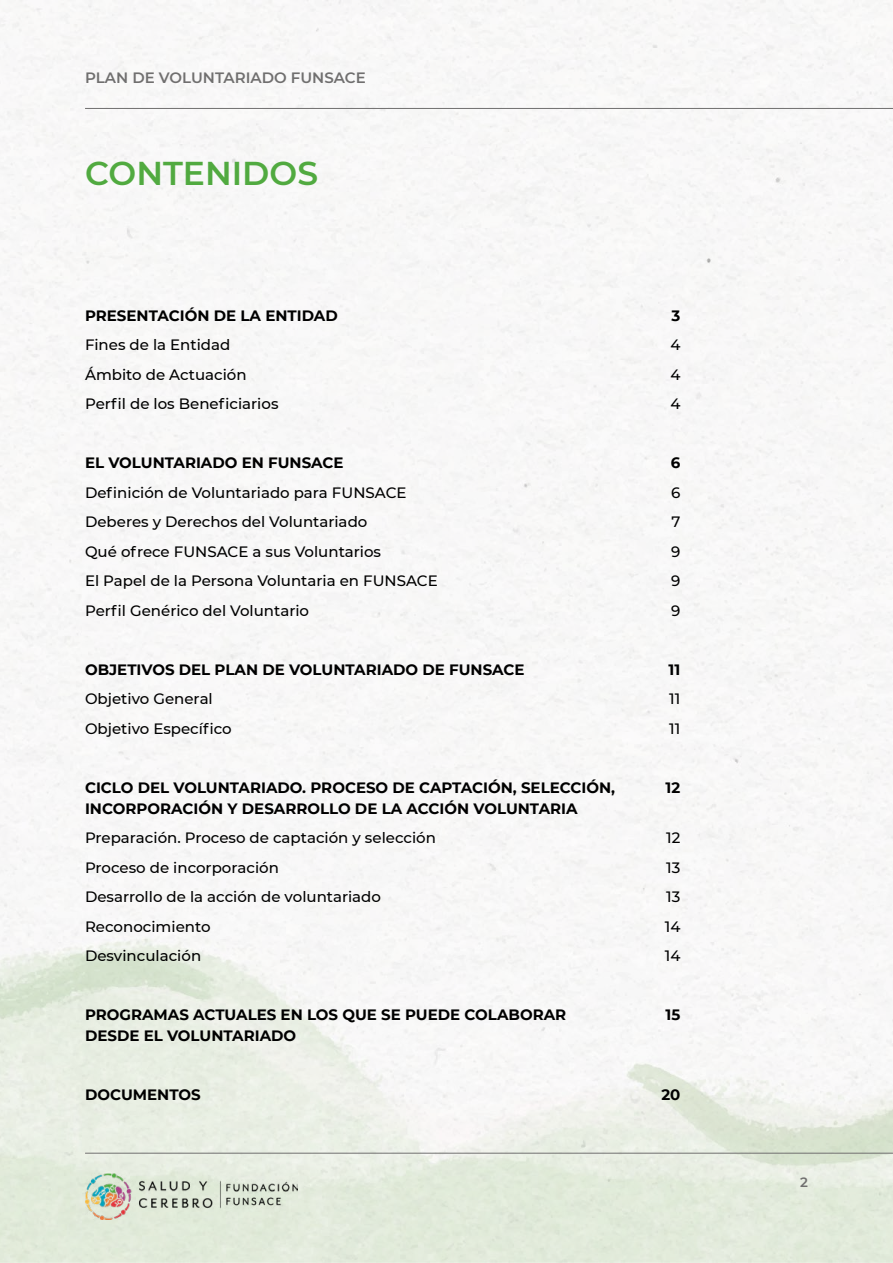
<style>
.page{position:relative;width:893px;height:1263px;background:#fff}
.page>*{position:absolute;margin:0;border:0;box-sizing:border-box;transform-origin:0 0}
.t1{font:600 33px "Montserrat";color:#51aa40}
.t2{font:500 15px "Montserrat";color:#000}
.t3{font:700 15px "Montserrat";color:#000}
.t4{font:600 15px "Montserrat";color:#706f6f}
.t5{font:600 13.5px "Montserrat";color:#706f6f}
</style>
<div class="page">
<img style="left:0;top:0;width:893px;height:1263px">
<hr style="left:85px;top:108px;width:808px;height:1px;background:#706f6f">
<img style="left:85px;top:1174px;width:213px;height:45px">
<hr style="left:85px;top:1153px;width:808px;height:1px;background:#706f6f">
<p class="t4" style="left:85px;top:67px;width:282px">PLAN DE VOLUNTARIADO FUNSACE</p>
<h1 class="t1" style="left:85px;top:150px;width:235px">CONTENIDOS</h1>
<p class="t3" style="left:85px;top:305px;width:254px">PRESENTACIÓN DE LA ENTIDAD</p>
<p class="t3" style="left:671px;top:305px;width:10px">3</p>
<p class="t2" style="left:85px;top:334px;width:147px">Fines de la Entidad</p>
<p class="t2" style="left:670px;top:334px;width:12px">4</p>
<p class="t2" style="left:85px;top:364px;width:163px">Ámbito de Actuación</p>
<p class="t2" style="left:670px;top:364px;width:12px">4</p>
<p class="t2" style="left:85px;top:393px;width:195px">Perfil de los Beneficiarios</p>
<p class="t2" style="left:670px;top:393px;width:12px">4</p>
<p class="t3" style="left:85px;top:452px;width:260px">EL VOLUNTARIADO EN FUNSACE</p>
<p class="t3" style="left:671px;top:452px;width:11px">6</p>
<p class="t2" style="left:85px;top:482px;width:323px">Definición de Voluntariado para FUNSACE</p>
<p class="t2" style="left:671px;top:482px;width:11px">6</p>
<p class="t2" style="left:85px;top:511px;width:284px">Deberes y Derechos del Voluntariado</p>
<p class="t2" style="left:671px;top:511px;width:10px">7</p>
<p class="t2" style="left:85px;top:541px;width:298px">Qué ofrece FUNSACE a sus Voluntarios</p>
<p class="t2" style="left:671px;top:541px;width:11px">9</p>
<p class="t2" style="left:85px;top:570px;width:354px">El Papel de la Persona Voluntaria en FUNSACE</p>
<p class="t2" style="left:671px;top:570px;width:11px">9</p>
<p class="t2" style="left:85px;top:600px;width:226px">Perfil Genérico del Voluntario</p>
<p class="t2" style="left:671px;top:600px;width:11px">9</p>
<p class="t3" style="left:85px;top:659px;width:441px">OBJETIVOS DEL PLAN DE VOLUNTARIADO DE FUNSACE</p>
<p class="t3" style="left:669px;top:659px;width:13px">11</p>
<p class="t2" style="left:85px;top:688px;width:129px">Objetivo General</p>
<p class="t2" style="left:669px;top:688px;width:13px">11</p>
<p class="t2" style="left:85px;top:718px;width:148px">Objetivo Específico</p>
<p class="t2" style="left:669px;top:718px;width:13px">11</p>
<p class="t3" style="left:85px;top:777px;width:532px">CICLO DEL VOLUNTARIADO. PROCESO DE CAPTACIÓN, SELECCIÓN,</p>
<p class="t3" style="left:666px;top:777px;width:16px">12</p>
<p class="t3" style="left:85px;top:798px;width:494px">INCORPORACIÓN Y DESARROLLO DE LA ACCIÓN VOLUNTARIA</p>
<p class="t2" style="left:85px;top:827px;width:352px">Preparación. Proceso de captación y selección</p>
<p class="t2" style="left:666px;top:827px;width:16px">12</p>
<p class="t2" style="left:85px;top:857px;width:195px">Proceso de incorporación</p>
<p class="t2" style="left:666px;top:857px;width:16px">13</p>
<p class="t2" style="left:85px;top:886px;width:298px">Desarrollo de la acción de voluntariado</p>
<p class="t2" style="left:666px;top:886px;width:16px">13</p>
<p class="t2" style="left:85px;top:916px;width:127px">Reconocimiento</p>
<p class="t2" style="left:665px;top:916px;width:17px">14</p>
<p class="t2" style="left:85px;top:945px;width:118px">Desvinculación</p>
<p class="t2" style="left:665px;top:945px;width:17px">14</p>
<p class="t3" style="left:85px;top:1004px;width:483px">PROGRAMAS ACTUALES EN LOS QUE SE PUEDE COLABORAR</p>
<p class="t3" style="left:666px;top:1004px;width:16px">15</p>
<p class="t3" style="left:85px;top:1025px;width:213px">DESDE EL VOLUNTARIADO</p>
<p class="t3" style="left:85px;top:1084px;width:117px">DOCUMENTOS</p>
<p class="t3" style="left:661px;top:1084px;width:21px">20</p>
<p class="t5" style="left:800px;top:1172px;width:9px">2</p>
</div>
